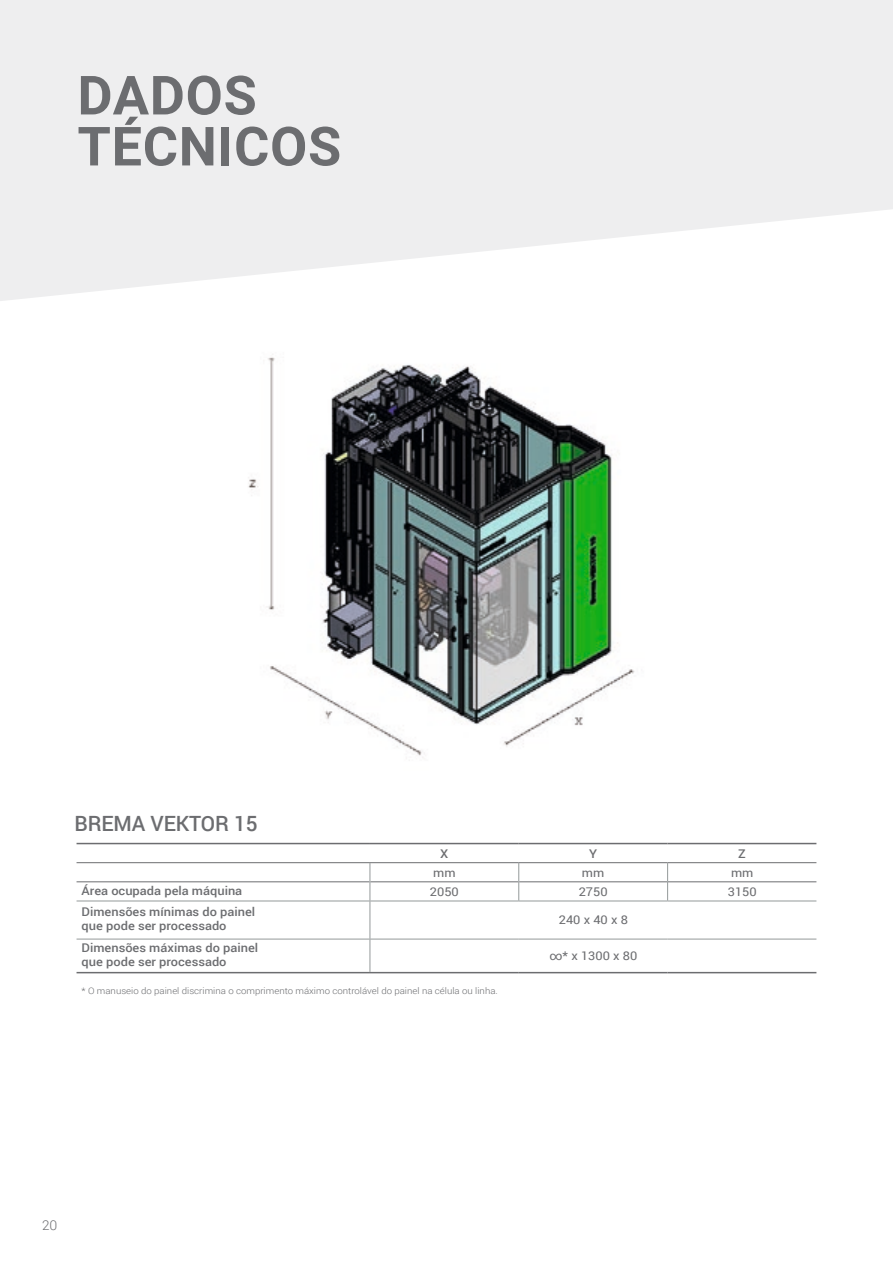
<style>
.page{position:relative;width:893px;height:1263px;background:#fff}
.page>*{position:absolute;margin:0;border:0;box-sizing:border-box;transform-origin:0 0}
._1_TITOLO_GRIGIO{font:700 54px/51px "Roboto";letter-spacing:.015em;color:#6c6d70}
.t1{font:500 21px "Roboto";letter-spacing:-.005em;color:#6c6d70}
.t2{font:300 13.5px "Roboto";color:#6c6d70}
.t3{font:500 12px "Roboto";color:#6c6d70;scale:1.07 1}
.t4{font:12px "Roboto";color:#6c6d70;scale:1.07 1}
.t5{font:300 9px "Roboto";color:#6c6d70;scale:1.07 1}
</style>
<div class="page">
<img style="left:248px;top:354px;width:387px;height:404px">
<svg style="left:0;top:0;width:893px;height:301px;fill:#eeeeef"></svg>
<svg style="left:77px;top:863px;width:739px;height:111px"></svg>
<hr style="left:77px;top:843px;width:293px;height:1px;background:#6c6d70">
<hr style="left:370px;top:843px;width:149px;height:1px;background:#6c6d70">
<hr style="left:519px;top:843px;width:149px;height:1px;background:#6c6d70">
<hr style="left:668px;top:843px;width:148px;height:1px;background:#6c6d70">
<hr style="left:77px;top:862px;width:293px;height:1px;background:#6c6d70">
<hr style="left:370px;top:862px;width:149px;height:1px;background:#6c6d70">
<hr style="left:519px;top:862px;width:149px;height:1px;background:#6c6d70">
<hr style="left:668px;top:862px;width:148px;height:1px;background:#6c6d70">
<hr style="left:77px;top:881px;width:293px;height:1px;background:#6c6d70">
<hr style="left:370px;top:881px;width:148px;height:1px;background:#6c6d70">
<hr style="left:519px;top:881px;width:148px;height:1px;background:#6c6d70">
<hr style="left:668px;top:881px;width:148px;height:1px;background:#6c6d70">
<hr style="left:77px;top:972px;width:293px;height:1px;background:#6c6d70">
<hr style="left:370px;top:972px;width:149px;height:1px;background:#6c6d70">
<hr style="left:519px;top:972px;width:149px;height:1px;background:#6c6d70">
<hr style="left:668px;top:972px;width:148px;height:1px;background:#6c6d70">
<hr style="left:77px;top:901px;width:293px;height:1px;background:#94999a">
<hr style="left:370px;top:901px;width:149px;height:1px;background:#94999a">
<hr style="left:519px;top:901px;width:149px;height:1px;background:#94999a">
<hr style="left:668px;top:901px;width:148px;height:1px;background:#94999a">
<svg style="left:370px;top:863px;width:1px;height:38px"></svg>
<svg style="left:518px;top:863px;width:1px;height:38px"></svg>
<svg style="left:667px;top:863px;width:1px;height:38px"></svg>
<hr style="left:370px;top:901px;width:1px;height:38px;background:#94999a">
<hr style="left:77px;top:939px;width:293px;height:1px;background:#94999a">
<hr style="left:370px;top:939px;width:149px;height:1px;background:#94999a">
<hr style="left:519px;top:939px;width:149px;height:1px;background:#94999a">
<hr style="left:668px;top:939px;width:148px;height:1px;background:#94999a">
<hr style="left:370px;top:939px;width:1px;height:33px;background:#94999a">
<p class="_1_TITOLO_GRIGIO" style="left:77px;top:68px;width:265px">DADOS<br>TÉCNICOS</p>
<p class="t1" style="left:74px;top:809px;width:185px">BREMA VEKTOR 15</p>
<p class="t3" style="left:440px;top:845px;width:9px">X</p>
<p class="t3" style="left:589px;top:845px;width:9px">Y</p>
<p class="t3" style="left:738px;top:845px;width:9px">Z</p>
<p class="t4" style="left:433px;top:864px;width:22px">mm</p>
<p class="t4" style="left:582px;top:864px;width:22px">mm</p>
<p class="t4" style="left:731px;top:864px;width:22px">mm</p>
<p class="t3" style="left:82px;top:882px;width:152px">Área ocupada pela máquina</p>
<p class="t4" style="left:430px;top:883px;width:29px">2050</p>
<p class="t4" style="left:579px;top:883px;width:29px">2750</p>
<p class="t4" style="left:728px;top:883px;width:29px">3150</p>
<p class="t3" style="left:82px;top:903px;width:164px">Dimensões mínimas do painel</p>
<p class="t3" style="left:82px;top:918px;width:137px">que pode ser processado</p>
<p class="t4" style="left:559px;top:911px;width:66px">240 x 40 x 8</p>
<p class="t3" style="left:82px;top:939px;width:166px">Dimensões máximas do painel</p>
<p class="t3" style="left:82px;top:953px;width:137px">que pode ser processado</p>
<p class="t5" style="left:82px;top:985px;width:390px">* O manuseio do painel discrimina o comprimento máximo controlável do painel na célula ou linha.</p>
<p class="t4" style="left:549px;top:947px;width:84px">∞* x 1300 x 80</p>
<p class="t2" style="left:42px;top:1215px;width:17px">20</p>
</div>
